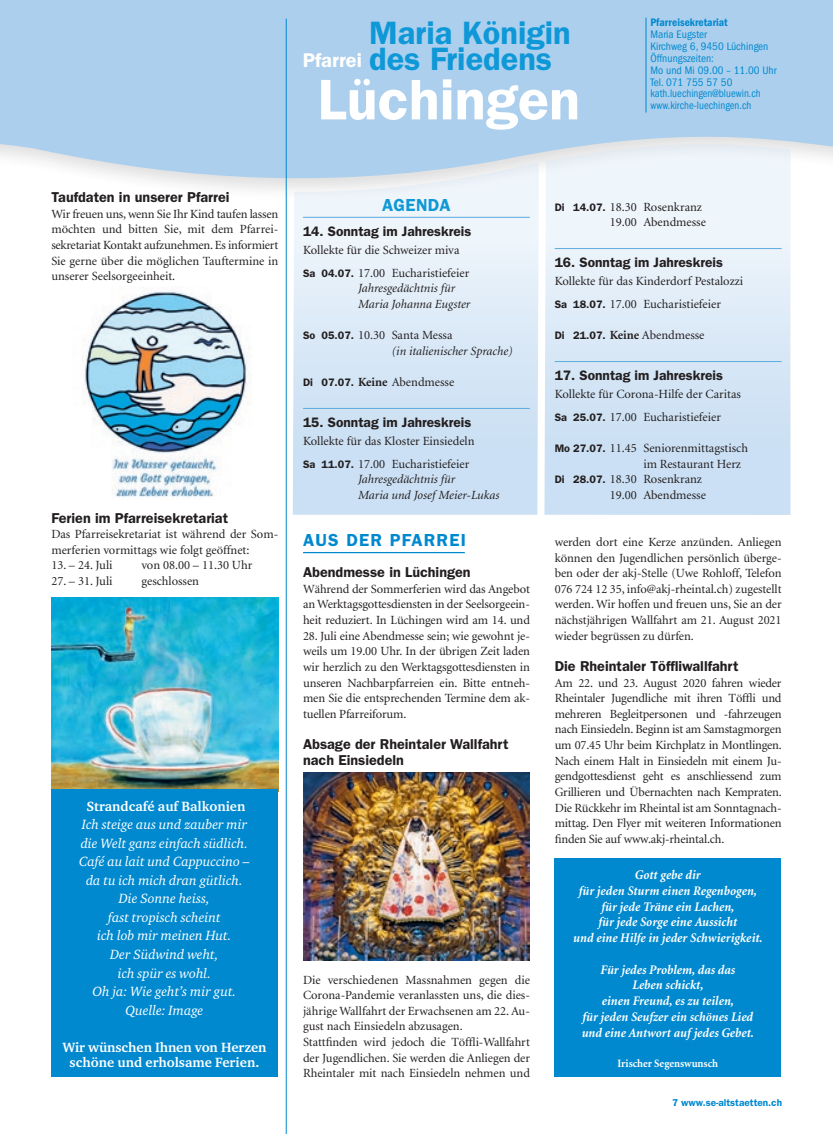
<style>
.page{position:relative;width:833px;height:1134px;background:#fff}
.page>*{position:absolute;margin:0;border:0;box-sizing:border-box;transform-origin:0 0}
.t1{font:600 57.5px "Franklin Gothic LT";color:#fff}
.t2{font:600 32.5px/26.9px "Franklin Gothic LT";color:#0e98d7}
.t3{font:600 17.5px "Franklin Gothic LT";letter-spacing:.07em;color:#0089cf}
.t4{font:600 17.5px "Franklin Gothic LT";letter-spacing:.02em;color:#0e98d7}
.t5{font:600 14.38px/15.6px "Franklin Gothic LT";color:#231f20}
.t6{font:italic 13.75px/18.5px "Charter ITC";color:#fff;text-align:center}
.t7{font:600 13.75px "Franklin Gothic LT";color:#231f20}
.t8{font:700 13.75px/15px "Charter ITC";color:#fff;text-align:center}
.t9{font:italic 700 13.12px/15.8px "Minion LT";color:#fff;text-align:center;scale:.95 1}
.t10{font:12.5px/15.6px "Minion LT";color:#231f20}
.t11{font:italic 12.5px/15.6px "Minion LT";color:#231f20}
.t12{font:condensed 11.25px/11.9px "Franklin Gothic LT";letter-spacing:.005em;color:#0089cf}
.t13{font:700 11.25px "Minion LT";color:#fff;scale:.95 1}
.t14{font:600 condensed 11.25px "Franklin Gothic LT";letter-spacing:.005em;color:#0089cf}
.t15{font:600 10px "Franklin Gothic LT";color:#0089cf}
.s1{font-size:20px;color:#fff}
.s2{font-family:"Franklin Gothic LT";font-weight:600;font-size:10.88px}
.s3{font-family:"Franklin Gothic LT";font-weight:600;font-style:normal;font-size:10.88px}
.s4{font-style:normal}
.s5{font-weight:700}
</style>
<div class="page">
<svg style="left:0;top:0;width:833px;height:200px;background:#b3d2ed"></svg>
<hr style="left:646px;top:18px;width:1px;height:95px;background:#0089cf">
<svg style="left:293px;top:141px;width:497px;height:374px;background:#dae8f6"></svg>
<hr style="left:555px;top:248px;width:226px;height:1px;background:#5babdf">
<hr style="left:555px;top:361px;width:226px;height:1px;background:#5babdf">
<hr style="left:303px;top:217px;width:227px;height:1px;background:#5babdf">
<hr style="left:303px;top:408px;width:227px;height:1px;background:#5babdf">
<hr style="left:286px;top:19px;width:1px;height:1115px;background:#0089cf">
<img style="left:51px;top:597px;width:227px;height:194px">
<hr style="left:303px;top:552px;width:162px;height:1px;background:#0089cf">
<img style="left:82px;top:291px;width:167px;height:207px">
<img style="left:303px;top:772px;width:227px;height:188px">
<div style="left:51px;top:789px;width:226px;height:288px;background:#0089cf"></div>
<div style="left:555px;top:858px;width:226px;height:219px;background:#0089cf"></div>
<h2 class="t2" style="left:303px;top:19px;width:269px;text-indent:66px">Maria Königin<br><span class="s1">Pfarrei</span> des Friedens</h2>
<p class="t14" style="left:650px;top:16px;width:79px">Pfarreisekretariat</p>
<p class="t12" style="left:650px;top:28px;width:128px">Maria Eugster<br>Kirchweg 6, 9450 Lüchingen<br>Öffnungszeiten:<br>Mo und Mi 09.00 – 11.00 Uhr<br>Tel. 071 755 57 50 kath.luechingen@bluewin.ch www.kirche-luechingen.ch</p>
<h1 class="t1" style="left:318px;top:66px;width:264px">Lüchingen</h1>
<p class="t5" style="left:51px;top:189px;width:180px">Taufdaten in unserer Pfarrei</p>
<p class="t10" style="left:51px;top:206px;width:228px;text-align:justify">Wir freuen uns, wenn Sie Ihr Kind taufen lassen möchten und bitten Sie, mit dem Pfarrei&shy;sekretariat Kontakt aufzunehmen. Es informiert Sie gerne über die möglichen Tauftermine in unserer Seelsorgeeinheit.</p>
<p class="t5" style="left:51px;top:510px;width:178px">Ferien im Pfarreisekretariat</p>
<p class="t10" style="left:51px;top:527px;width:228px">Das Pfarreisekretariat ist während der Som&shy;merferien vormittags wie folgt geöffnet:</p>
<p class="t10" style="left:51px;top:558px;width:63px">13. – 24. Juli</p>
<p class="t10" style="left:141px;top:558px;width:112px">von 08.00 – 11.30 Uhr</p>
<p class="t10" style="left:51px;top:574px;width:63px">27. – 31. Juli</p>
<p class="t10" style="left:141px;top:574px;width:59px">geschlossen</p>
<p class="t8" style="left:86px;top:798px;width:160px">Strandcafé auf Balkonien</p>
<p class="t6" style="left:79px;top:815px;width:172px">Ich steige aus und zauber mir die Welt ganz einfach südlich.<br>Café au lait und Cappuccino – da tu ich mich dran gütlich.<br>Die Sonne heiss,<br>fast tropisch scheint<br>ich lob mir meinen Hut.<br>Der Südwind weht,<br>ich spür es wohl.<br>Oh ja: Wie geht’s mir gut.<br>Quelle: Image</p>
<p class="t8" style="left:62px;top:1039px;width:206px">Wir wünschen Ihnen von Herzen schöne und erholsame Ferien.</p>
<h3 class="t4" style="left:382px;top:194px;width:70px">AGENDA</h3>
<p class="t7" style="left:303px;top:223px;width:170px">14. Sonntag im Jahreskreis</p>
<p class="t10" style="left:303px;top:239px;width:168px;line-height:22.8px">Kollekte für die Schweizer miva<br><span class="s2">Sa 04.07.</span> 17.00 Eucharistiefeier</p>
<p class="t11" style="left:358px;top:281px;width:114px">Jahresgedächtnis für<br>Maria Johanna Eugster</p>
<p class="t11" style="left:392px;top:328px;width:123px;text-indent:-89px"><span class="s3">So 05.07.</span> <span class="s4">10.30 Santa Messa<br></span>(in italienischer Sprache)</p>
<p class="t10" style="left:303px;top:375px;width:153px"><span class="s2">Di 07.07.</span> <span class="s5">Keine</span> Abendmesse</p>
<p class="t7" style="left:303px;top:414px;width:170px">15. Sonntag im Jahreskreis</p>
<p class="t10" style="left:303px;top:430px;width:173px;line-height:22.8px">Kollekte für das Kloster Einsiedeln<br><span class="s2">Sa 11.07.</span> 17.00 Eucharistiefeier</p>
<p class="t11" style="left:358px;top:472px;width:143px">Jahresgedächtnis für<br>Maria und Josef Meier-Lukas</p>
<h3 class="t3" style="left:303px;top:530px;width:164px">AUS DER PFARREI</h3>
<p class="t5" style="left:303px;top:564px;width:169px">Abendmesse in Lüchingen</p>
<p class="t10" style="left:303px;top:581px;width:228px;text-align:justify">Während der Sommerferien wird das Angebot an Werktagsgottesdiensten in der Seelsorgeein&shy;heit reduziert. In Lüchingen wird am 14. und</p>
<p class="t10" style="left:303px;top:628px;width:228px;text-align:justify">28. Juli eine Abendmesse sein; wie gewohnt je&shy;weils um 19.00 Uhr. In der übrigen Zeit laden wir herzlich zu den Werktagsgottesdiensten in unseren Nachbarpfarreien ein. Bitte entneh&shy;men Sie die entsprechenden Termine dem ak&shy;tuellen Pfarreiforum.</p>
<p class="t5" style="left:303px;top:736px;width:207px">Absage der Rheintaler Wallfahrt nach Einsiedeln</p>
<p class="t10" style="left:303px;top:972px;width:228px">Die verschiedenen Massnahmen gegen die Corona-Pandemie veranlassten uns, die dies&shy;jährige Wallfahrt der Erwachsenen am 22. Au&shy;gust nach Einsiedeln abzusagen.<br>Stattfinden wird jedoch die Töffli-Wallfahrt der Jugendlichen. Sie werden die Anliegen der Rheintaler mit nach Einsiedeln nehmen und</p>
<p class="t10" style="left:609px;top:199px;width:98px;text-indent:-55px"><span class="s2">Di 14.07.</span> 18.30 Rosenkranz<br>19.00 Abendmesse</p>
<p class="t7" style="left:555px;top:254px;width:170px">16. Sonntag im Jahreskreis</p>
<p class="t10" style="left:555px;top:270px;width:190px;line-height:22.8px">Kollekte für das Kinderdorf Pestalozzi<br><span class="s2">Sa 18.07.</span> 17.00 Eucharistiefeier</p>
<p class="t10" style="left:555px;top:328px;width:151px"><span class="s2">Di 21.07.</span> <span class="s5">Keine</span> Abendmesse</p>
<p class="t7" style="left:555px;top:367px;width:170px">17. Sonntag im Jahreskreis</p>
<p class="t10" style="left:555px;top:383px;width:188px;line-height:22.8px">Kollekte für Corona-Hilfe der Caritas<br><span class="s2">Sa 25.07.</span> 17.00 Eucharistiefeier</p>
<p class="t10" style="left:555px;top:441px;width:195px"><span class="s2">Mo 27.07.</span> 11.45 Seniorenmittagstisch</p>
<p class="t10" style="left:643px;top:456px;width:99px">im Restaurant Herz</p>
<p class="t10" style="left:555px;top:472px;width:149px"><span class="s2">Di 28.07.</span> 18.30 Rosenkranz</p>
<p class="t10" style="left:609px;top:488px;width:98px">19.00 Abendmesse</p>
<p class="t10" style="left:555px;top:535px;width:228px;text-align:justify">werden dort eine Kerze anzünden. Anliegen können den Jugendlichen persönlich überge&shy;ben oder der akj-Stelle (Uwe Rohloff, Telefon 076 724 12 35, info@akj-rheintal.ch) zugestellt werden. Wir hoffen und freuen uns, Sie an der nächstjährigen Wallfahrt am 21. August 2021 wieder begrüssen zu dürfen.</p>
<p class="t5" style="left:555px;top:658px;width:185px">Die Rheintaler Töffliwallfahrt</p>
<p class="t10" style="left:555px;top:675px;width:229px;text-align:justify">Am 22. und 23. August 2020 fahren wieder Rheintaler Jugendliche mit ihren Töffli und mehreren Begleitpersonen und -fahrzeugen nach Einsiedeln. Beginn ist am Samstagmorgen um 07.45 Uhr beim Kirchplatz in Montlingen.<br>Nach einem Halt in Einsiedeln mit einem Ju&shy;gendgottesdienst geht es anschliessend zum Grillieren und Übernachten nach Kempraten.<br>Die Rückkehr im Rheintal ist am Sonntagnach&shy;mittag. Den Flyer mit weiteren Informationen finden Sie auf www.akj-rheintal.ch.</p>
<p class="t9" style="left:573px;top:867px;width:201px">Gott gebe dir<br>für jeden Sturm einen Regenbogen, für jede Träne ein Lachen,<br>für jede Sorge eine Aussicht<br>und eine Hilfe in jeder Schwierigkeit.</p>
<p class="t9" style="left:581px;top:962px;width:183px">Für jedes Problem, das das<br>Leben schickt,<br>einen Freund, es zu teilen,<br>für jeden Seufzer ein schönes Lied und eine Antwort auf jedes Gebet.</p>
<p class="t13" style="left:617px;top:1057px;width:108px">Irischer Segenswunsch</p>
<p class="t15" style="left:672px;top:1096px;width:111px">7 www.se-altstaetten.ch</p>
</div>
